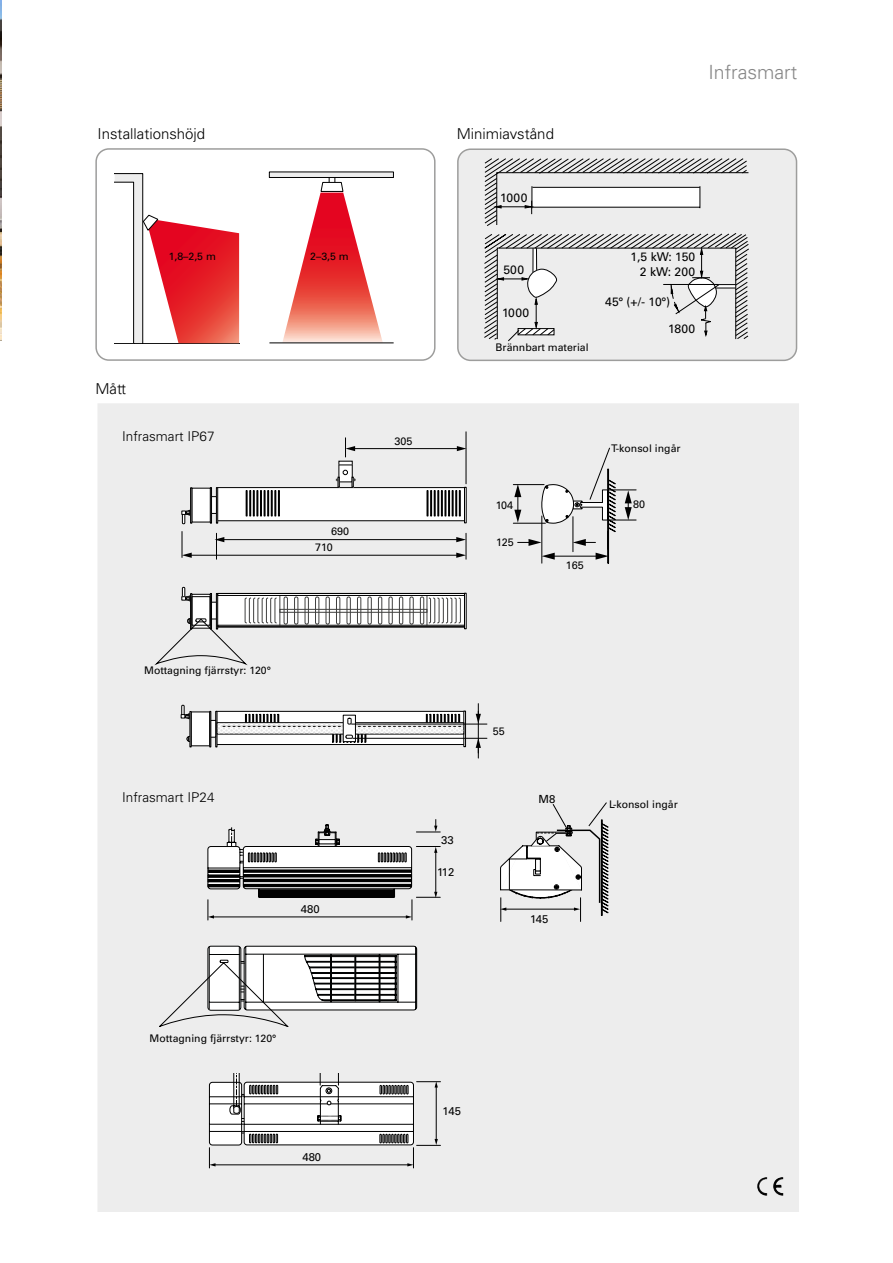
<style>
.page{position:relative;width:893px;height:1263px;background:#fff}
.page>*{position:absolute;margin:0;border:0;box-sizing:border-box;transform-origin:0 0}
.t1{font:300 19.5px "Univers";color:#878787}
.t2{font:300 15px "Univers";color:#000}
.t3{font:300 13.5px "Univers";color:#000}
.t4{font:12.15px/14.5px "Univers";color:#000;text-align:right}
.t5{font:11.25px "Univers";color:#000}
.t6{font:10.8px "Univers";color:#000}
.t7{font:10.5px "Univers";color:#000}
</style>
<div class="page">
<img style="left:0;top:0;width:1px;height:340px">
<div style="left:269px;top:172px;width:124px;height:5px;background:#ededed"></div>
<hr style="left:269px;top:343px;width:125px;height:1px;background:#000">
<svg style="left:282px;top:177px;width:101px;height:166px"></svg>
<svg style="left:115px;top:173px;width:124px;height:171px"></svg>
<div style="left:97px;top:403px;width:702px;height:809px;background:#ededed"></div>
<img style="left:757px;top:1177px;width:26px;height:19px">
<svg style="left:182px;top:510px;width:10px;height:14px"></svg>
<div style="left:192px;top:488px;width:19px;height:34px;background:#fff"></div>
<div style="left:217px;top:487px;width:248px;height:34px;background:#fff;border:1px solid #000"></div>
<div style="left:216px;top:487px;width:2px;height:36px;border:1px solid #000"></div>
<div style="left:464px;top:487px;width:2px;height:36px;background:#fff;border:1px solid #000"></div>
<div style="left:190px;top:487px;width:2px;height:36px;border:1px solid #000"></div>
<svg style="left:212px;top:496px;width:5px;height:18px"></svg>
<div style="left:210px;top:487px;width:2px;height:36px;border:1px solid #000"></div>
<div style="left:607px;top:469px;width:2px;height:94px;border:1px solid #000"></div>
<hr style="left:513px;top:523px;width:32px;height:1px;background:#000">
<hr style="left:513px;top:484px;width:31px;height:1px;background:#000">
<hr style="left:541px;top:516px;width:1px;height:47px;background:#000">
<hr style="left:466px;top:432px;width:1px;height:52px;background:#000">
<hr style="left:223px;top:539px;width:235px;height:1px;background:#000">
<hr style="left:353px;top:448px;width:106px;height:1px;background:#000">
<svg style="left:345px;top:438px;width:10px;height:19px"></svg>
<svg style="left:457px;top:446px;width:9px;height:5px"></svg>
<svg style="left:339px;top:461px;width:13px;height:4px"></svg>
<svg style="left:215px;top:533px;width:9px;height:26px"></svg>
<svg style="left:246px;top:490px;width:12px;height:26px"></svg>
<div style="left:260px;top:490px;width:2px;height:26px;border:1px solid #000"></div>
<svg style="left:264px;top:490px;width:1px;height:26px"></svg>
<div style="left:267px;top:490px;width:2px;height:26px;border:1px solid #000"></div>
<svg style="left:271px;top:490px;width:5px;height:26px"></svg>
<div style="left:278px;top:490px;width:2px;height:26px;border:1px solid #000"></div>
<svg style="left:427px;top:490px;width:1px;height:26px"></svg>
<div style="left:430px;top:490px;width:2px;height:26px;border:1px solid #000"></div>
<svg style="left:434px;top:490px;width:12px;height:26px"></svg>
<div style="left:448px;top:490px;width:2px;height:26px;border:1px solid #000"></div>
<svg style="left:452px;top:490px;width:8px;height:26px"></svg>
<svg style="left:336px;top:465px;width:19px;height:22px"></svg>
<hr style="left:190px;top:555px;width:268px;height:1px;background:#000">
<svg style="left:182px;top:531px;width:10px;height:27px"></svg>
<svg style="left:456px;top:533px;width:11px;height:26px"></svg>
<div style="left:464px;top:593px;width:2px;height:36px;background:#fff;border:1px solid #000"></div>
<div style="left:218px;top:593px;width:247px;height:3px;border:1px solid #000"></div>
<div style="left:218px;top:625px;width:247px;height:2px;border:1px solid #000"></div>
<svg style="left:156px;top:587px;width:305px;height:77px"></svg>
<svg style="left:207px;top:819px;width:233px;height:101px"></svg>
<svg style="left:159px;top:946px;width:258px;height:80px"></svg>
<svg style="left:209px;top:1074px;width:232px;height:94px"></svg>
<div style="left:458px;top:149px;width:338px;height:211px;background:#ededed;border-radius:13px"></div>
<div style="left:457px;top:148px;width:340px;height:213px;border:2px solid #9d9d9c;border-radius:13px"></div>
<svg style="left:187px;top:736px;width:3px;height:6px"></svg>
<svg style="left:181px;top:705px;width:11px;height:14px"></svg>
<div style="left:191px;top:712px;width:19px;height:34px;background:#fff;border:1px solid #000"></div>
<div style="left:216px;top:711px;width:249px;height:34px;background:#fff;border:1px solid #000"></div>
<div style="left:215px;top:711px;width:2px;height:36px;background:#fff;border:1px solid #000"></div>
<div style="left:463px;top:711px;width:3px;height:36px;background:#fff;border:1px solid #000"></div>
<hr style="left:190px;top:711px;width:1px;height:36px;background:#fff">
<svg style="left:211px;top:720px;width:5px;height:17px"></svg>
<div style="left:209px;top:711px;width:2px;height:36px;background:#fff;border:1px solid #000"></div>
<svg style="left:219px;top:714px;width:245px;height:28px"></svg>
<hr style="left:353px;top:738px;width:134px;height:1px;background:#000">
<hr style="left:352px;top:724px;width:135px;height:1px;background:#000">
<hr style="left:478px;top:711px;width:1px;height:42px;background:#000">
<svg style="left:476px;top:738px;width:5px;height:20px"></svg>
<svg style="left:476px;top:704px;width:5px;height:19px"></svg>
<div style="left:95px;top:148px;width:341px;height:213px;border:2px solid #9d9d9c;border-radius:13px"></div>
<svg style="left:514px;top:447px;width:122px;height:113px"></svg>
<svg style="left:500px;top:802px;width:108px;height:119px"></svg>
<svg style="left:484px;top:158px;width:265px;height:184px"></svg>
<h2 class="t2" style="left:97px;top:125px;width:109px">Installationshöjd</h2>
<h2 class="t2" style="left:457px;top:125px;width:99px">Minimiavstånd</h2>
<h1 class="t1" style="left:708px;top:61px;width:90px">Infrasmart</h1>
<p class="t7" style="left:169px;top:250px;width:49px">1,8–2,5 m</p>
<p class="t7" style="left:310px;top:250px;width:40px">2–3,5 m</p>
<h2 class="t2" style="left:95px;top:380px;width:32px">Mått</h2>
<p class="t3" style="left:122px;top:428px;width:94px">Infrasmart IP67</p>
<p class="t6" style="left:331px;top:525px;width:20px">690</p>
<p class="t6" style="left:315px;top:541px;width:19px">710</p>
<p class="t6" style="left:395px;top:434px;width:20px">305</p>
<p class="t4" style="left:500px;top:191px;width:29px">1000</p>
<p class="t4" style="left:503px;top:262px;width:22px">500</p>
<p class="t4" style="left:502px;top:306px;width:29px">1000</p>
<p class="t7" style="left:496px;top:341px;width:95px">Brännbart material</p>
<p class="t4" style="left:630px;top:250px;width:66px">1,5 kW: 150<br>2 kW: 200</p>
<p class="t4" style="left:605px;top:295px;width:67px">45° (+/- 10°)</p>
<p class="t4" style="left:668px;top:321px;width:29px">1800</p>
<p class="t7" style="left:611px;top:442px;width:71px">T-konsol ingår</p>
<p class="t6" style="left:496px;top:498px;width:19px">104</p>
<p class="t6" style="left:633px;top:498px;width:14px">80</p>
<p class="t6" style="left:496px;top:535px;width:19px">125</p>
<p class="t6" style="left:566px;top:558px;width:19px">165</p>
<p class="t7" style="left:144px;top:664px;width:128px">Mottagning fjärrstyr: 120°</p>
<p class="t3" style="left:122px;top:789px;width:94px">Infrasmart IP24</p>
<p class="t5" style="left:301px;top:903px;width:20px">480</p>
<p class="t5" style="left:441px;top:833px;width:14px">33</p>
<p class="t5" style="left:437px;top:866px;width:19px">112</p>
<p class="t6" style="left:493px;top:724px;width:14px">55</p>
<p class="t5" style="left:538px;top:792px;width:18px">M8</p>
<p class="t5" style="left:530px;top:912px;width:20px">145</p>
<p class="t7" style="left:609px;top:798px;width:70px">L-konsol ingår</p>
<p class="t7" style="left:150px;top:1032px;width:128px">Mottagning fjärrstyr: 120°</p>
<p class="t5" style="left:302px;top:1150px;width:20px">480</p>
<p class="t5" style="left:443px;top:1104px;width:20px">145</p>
</div>
